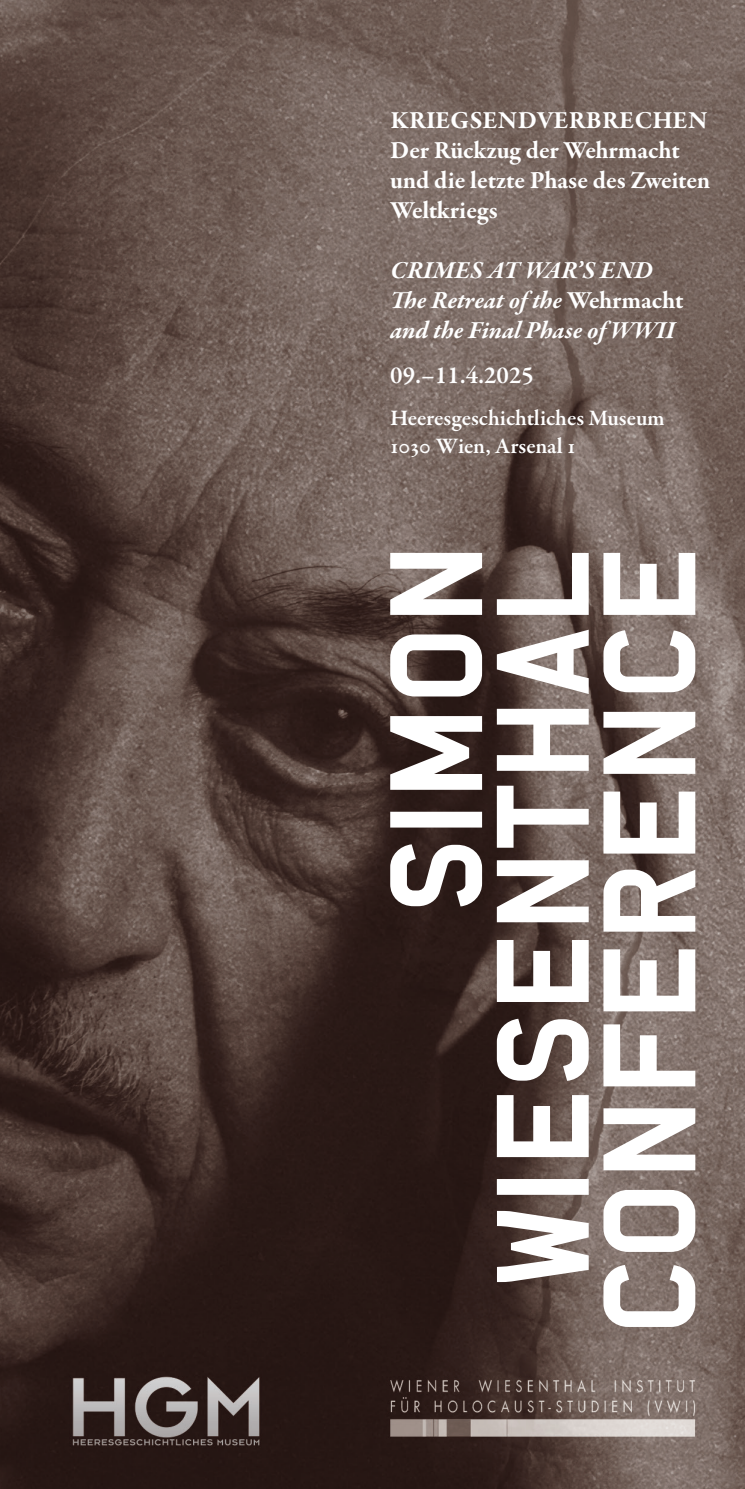
<style>
.page{position:relative;width:745px;height:1489px;background:#fff}
.page>*{position:absolute;margin:0;border:0;box-sizing:border-box;transform-origin:0 0}
.t1{font:700 25px/30px "Garamond Premr Pro";letter-spacing:.005em;color:#fff}
.t2{font:italic 700 25px/30px "Garamond Premr Pro";color:#fff}
.t3{font:600 25px "Garamond Premr Pro";color:#fff}
.t4{font:600 22.5px/27.5px "Garamond Premr Pro";letter-spacing:-.015em;color:#fff}
.s1{font-style:normal}
</style>
<div class="page">
<img style="left:0;top:0;width:744px;height:1488px">
<svg style="left:390px;top:553px;width:304px;height:773px"></svg>
<p class="t1" style="left:390px;top:105px;width:321px">KRIEGSENDVERBRECHEN<br>Der Rückzug der Wehrmacht und die letzte Phase des Zweiten<br>Weltkriegs</p>
<p class="t2" style="left:390px;top:256px;width:294px">CRIMES AT WAR’S END<br>The Retreat of the <span class="s1">Wehrmacht </span>and the Final Phase of WWII</p>
<p class="t3" style="left:390px;top:360px;width:145px">09.–11.4.2025</p>
<p class="t4" style="left:390px;top:405px;width:276px">Heeresgeschichtliches Museum<br>1030 Wien, Arsenal 1</p>
</div>
